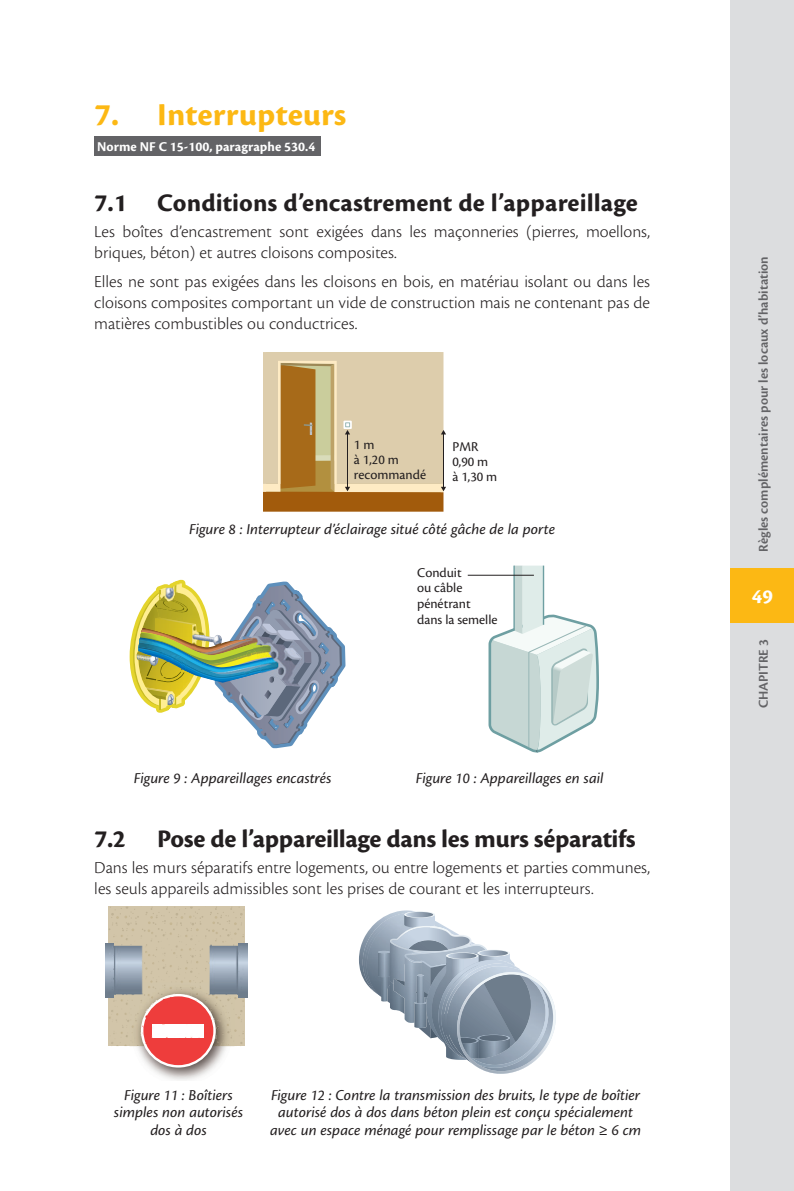
<style>
.page{position:relative;width:794px;height:1191px;background:#fff}
.page>*{position:absolute;margin:0;border:0;box-sizing:border-box;transform-origin:0 0}
.t1{font:33.25px "Cronos Pro Bold Capt";color:#fcb814}
.t2{font:26.25px "Cronos Pro Bold Capt";letter-spacing:-.01em;color:#231f20}
.t3{font:21px "Cronos Pro Bold Capt";color:#fff}
.t4{font:17.5px/21px "Cronos Pro Lt Capt";color:#231f20}
.t5{font:15.75px/17.5px "Cronos Pro Capt It";letter-spacing:-.005em;color:#231f20;text-align:center}
.t6{font:14px/14.9px "Cronos Pro";color:#231f20}
.t7{font:600 14px "Cronos Pro";color:#636366}
.t8{font:700 14px "Cronos Pro";letter-spacing:.005em;color:#fff}
</style>
<div class="page">
<div style="left:731px;top:0;width:63px;height:1191px;background:#dcdddf"></div>
<div style="left:731px;top:568px;width:63px;height:54px;background:#fcb814"></div>
<div style="left:94px;top:137px;width:226px;height:19px;background:#636366"></div>
<svg style="left:263px;top:352px;width:183px;height:159px;background:#cdb081"></svg>
<svg style="left:130px;top:580px;width:215px;height:168px"></svg>
<img style="left:138px;top:647px;width:1px;height:26px">
<img style="left:139px;top:642px;width:121px;height:34px">
<svg style="left:484px;top:565px;width:115px;height:188px"></svg>
<hr style="left:543px;top:565px;width:1px;height:60px;background:#6e9fa2">
<hr style="left:513px;top:565px;width:2px;height:65px;background:#6e9fa2">
<hr style="left:468px;top:575px;width:66px;height:1px;background:#231f20">
<svg style="left:108px;top:906px;width:136px;height:140px;background:#c1bbac"></svg>
<svg style="left:109px;top:906px;width:135px;height:26px;background:#d0c3a7"></svg>
<hr style="left:237px;top:945px;width:1px;height:49px;background:#6e7d8c">
<svg style="left:238px;top:943px;width:9px;height:54px"></svg>
<hr style="left:114px;top:945px;width:2px;height:49px;background:#6e7d8c">
<svg style="left:105px;top:943px;width:9px;height:54px"></svg>
<img style="left:129px;top:982px;width:105px;height:98px">
<svg style="left:141px;top:994px;width:75px;height:73px"></svg>
<div style="left:143px;top:996px;width:70px;height:69px;background:#ee3d3c;border-radius:50%"></div>
<div style="left:153px;top:1024px;width:51px;height:13px;background:#fff"></div>
<img style="left:359px;top:941px;width:4px;height:37px">
<svg style="left:363px;top:910px;width:192px;height:164px"></svg>
<img style="left:444px;top:963px;width:76px;height:95px">
<img style="left:114px;top:931px;width:130px;height:6px">
<img style="left:192px;top:635px;width:64px;height:19px">
<img style="left:157px;top:586px;width:48px;height:49px">
<h1 class="t1" style="left:94px;top:96px;width:254px">7. Interrupteurs</h1>
<p class="t8" style="left:97px;top:139px;width:220px">Norme NF C 15-100, paragraphe 530.4</p>
<h2 class="t2" style="left:94px;top:188px;width:545px">7.1 Conditions d’encastrement de l’appareillage</h2>
<p class="t4" style="left:94px;top:221px;width:557px">Les boîtes d’encastrement sont exigées dans les maçonneries (pierres, moellons, briques, béton) et autres cloisons composites.</p>
<p class="t4" style="left:94px;top:271px;width:557px;text-align:justify">Elles ne sont pas exigées dans les cloisons en bois, en matériau isolant ou dans les cloisons composites comportant un vide de construction mais ne contenant pas de matières combustibles ou conductrices.</p>
<p class="t6" style="left:354px;top:437px;width:74px">1 m<br>à 1,20 m recommandé</p>
<p class="t6" style="left:452px;top:439px;width:46px">PMR<br>0,90 m à 1,30 m</p>
<p class="t5" style="left:189px;top:520px;width:367px">Figure 8 : Interrupteur d’éclairage situé côté gâche de la porte</p>
<p class="t6" style="left:417px;top:564px;width:82px;line-height:15.8px">Conduit<br>ou câble pénétrant dans la semelle</p>
<p class="t5" style="left:134px;top:769px;width:199px">Figure 9 : Appareillages encastrés</p>
<p class="t5" style="left:416px;top:769px;width:189px">Figure 10 : Appareillages en sail</p>
<h2 class="t2" style="left:94px;top:824px;width:543px">7.2 Pose de l’appareillage dans les murs séparatifs</h2>
<p class="t4" style="left:94px;top:857px;width:557px">Dans les murs séparatifs entre logements, ou entre logements et parties communes, les seuls appareils admissibles sont les prises de courant et les interrupteurs.</p>
<p class="t5" style="left:114px;top:1086px;width:131px">Figure 11 : Boîtiers simples non autorisés dos à dos</p>
<p class="t5" style="left:270px;top:1086px;width:373px">Figure 12 : Contre la transmission des bruits, le type de boîtier autorisé dos à dos dans béton plein est conçu spécialement avec un espace ménagé pour remplissage par le béton ≥ 6 cm</p>
<p class="t7" style="left:755px;top:551px;width:297px;rotate:-90deg">Règles complémentaires pour les locaux d’habitation</p>
<p class="t3" style="left:752px;top:585px;width:23px">49</p>
<p class="t7" style="left:755px;top:708px;width:70px;rotate:-90deg">CHAPITRE 3</p>
</div>
